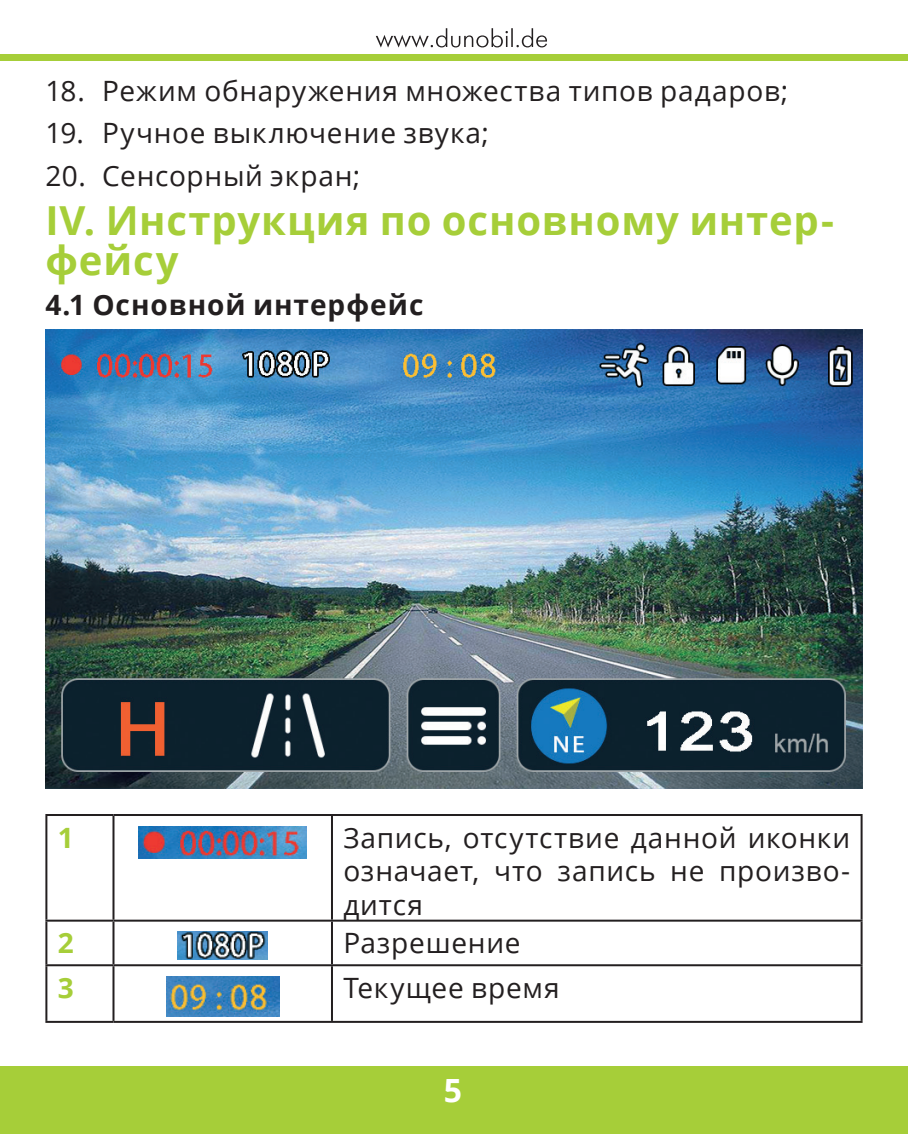
<style>
.page{position:relative;width:908px;height:1134px;background:#fff}
.page>*{position:absolute;margin:0;border:0;box-sizing:border-box;transform-origin:0 0}
.t1{font:700 40px/40px "Open Sans";letter-spacing:.02em;color:#a6ce39}
.t2{font:700 32px "Open Sans";color:#fff}
.t3{font:28px/33.6px "Open Sans";letter-spacing:.025em;color:#231f20;text-align:justify}
.t4{font:700 28px "Open Sans";letter-spacing:.035em;color:#231f20}
.t5{font:700 28px "Open Sans";color:#a6ce39}
</style>
<div class="page">
<div style="left:0;top:1066px;width:907px;height:68px;background:#a6ce39"></div>
<div style="left:0;top:54px;width:907px;height:7px;background:#a6ce39"></div>
<svg style="left:376px;top:28px;width:170px;height:20px"></svg>
<img style="left:45px;top:329px;width:817px;height:460px">
<hr style="left:45px;top:814px;width:68px;height:2px;background:#231f20">
<hr style="left:45px;top:816px;width:2px;height:104px;background:#231f20">
<hr style="left:113px;top:814px;width:219px;height:2px;background:#231f20">
<hr style="left:112px;top:816px;width:2px;height:104px;background:#231f20">
<hr style="left:332px;top:814px;width:530px;height:2px;background:#231f20">
<hr style="left:331px;top:816px;width:2px;height:104px;background:#231f20">
<hr style="left:860px;top:816px;width:2px;height:104px;background:#231f20">
<hr style="left:45px;top:920px;width:68px;height:2px;background:#231f20">
<hr style="left:45px;top:922px;width:2px;height:42px;background:#231f20">
<hr style="left:113px;top:920px;width:219px;height:2px;background:#231f20">
<hr style="left:112px;top:922px;width:2px;height:42px;background:#231f20">
<hr style="left:332px;top:920px;width:530px;height:2px;background:#231f20">
<hr style="left:331px;top:922px;width:2px;height:42px;background:#231f20">
<hr style="left:860px;top:922px;width:2px;height:42px;background:#231f20">
<hr style="left:45px;top:964px;width:68px;height:2px;background:#231f20">
<hr style="left:45px;top:966px;width:2px;height:55px;background:#231f20">
<hr style="left:113px;top:964px;width:219px;height:2px;background:#231f20">
<hr style="left:112px;top:966px;width:2px;height:55px;background:#231f20">
<hr style="left:332px;top:964px;width:530px;height:2px;background:#231f20">
<hr style="left:331px;top:966px;width:2px;height:55px;background:#231f20">
<hr style="left:860px;top:966px;width:2px;height:55px;background:#231f20">
<hr style="left:45px;top:1021px;width:68px;height:2px;background:#231f20">
<hr style="left:113px;top:1021px;width:219px;height:2px;background:#231f20">
<hr style="left:332px;top:1021px;width:530px;height:2px;background:#231f20">
<img style="left:139px;top:826px;width:168px;height:33px">
<img style="left:178px;top:932px;width:90px;height:27px">
<img style="left:166px;top:976px;width:113px;height:40px">
<p class="t3" style="left:45px;top:73px;width:744px">18. Режим обнаружения множества типов радаров;</p>
<p class="t3" style="left:45px;top:116px;width:445px">19. Ручное выключение звука;</p>
<p class="t3" style="left:45px;top:158px;width:316px">20. Сенсорный экран;</p>
<h1 class="t1" style="left:45px;top:200px;width:789px">IV. Инструкция по основному интер&shy;фейсу</h1>
<p class="t4" style="left:45px;top:285px;width:379px">4.1 Основной интерфейс</p>
<p class="t5" style="left:58px;top:818px;width:17px">1</p>
<p class="t3" style="left:343px;top:820px;width:508px">Запись, отсутствие данной иконки означает, что запись не произво&shy;дится</p>
<p class="t5" style="left:58px;top:923px;width:17px">2</p>
<p class="t3" style="left:343px;top:926px;width:179px">Разрешение</p>
<p class="t5" style="left:58px;top:968px;width:17px">3</p>
<p class="t3" style="left:343px;top:970px;width:218px">Текущее время</p>
<p class="t2" style="left:443px;top:1068px;width:20px">5</p>
</div>
